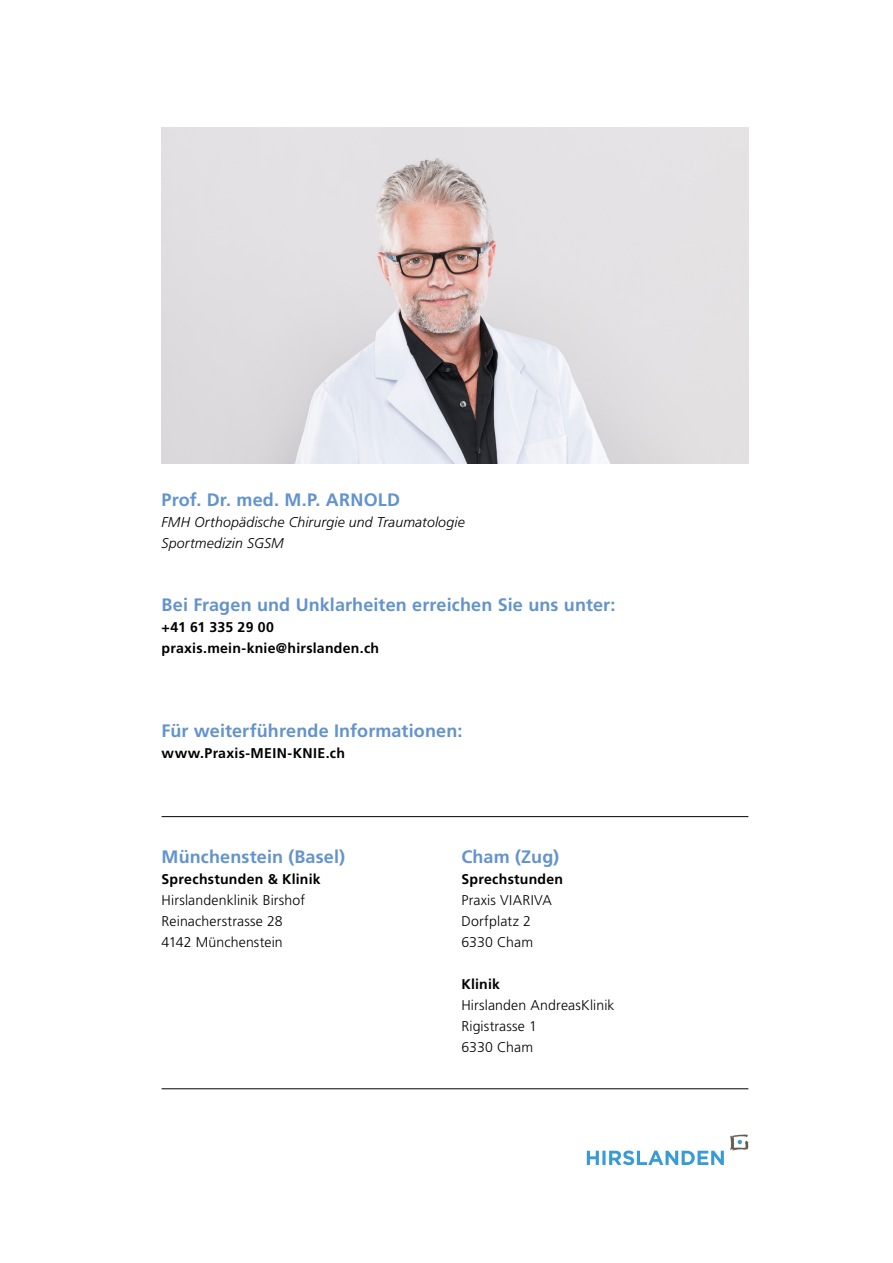
<style>
.page{position:relative;width:893px;height:1263px;background:#fff}
.page>*{position:absolute;margin:0;border:0;box-sizing:border-box;transform-origin:0 0}
.t1{font:700 18px "Frutiger";letter-spacing:.01em;color:#6393cd}
.t2{font:300 14.1px/21px "Frutiger";letter-spacing:.01em;color:#000}
.t3{font:700 14.1px/21px "Frutiger";letter-spacing:.02em;color:#000}
.t4{font:italic 300 14.1px/21px "Frutiger";letter-spacing:.01em;color:#000}
</style>
<div class="page">
<img style="left:162px;top:128px;width:586px;height:336px">
<svg style="left:730px;top:1134px;width:18px;height:17px"></svg>
<svg style="left:587px;top:1150px;width:137px;height:15px"></svg>
<hr style="left:162px;top:816px;width:586px;height:1px;background:#000">
<hr style="left:162px;top:1088px;width:586px;height:1px;background:#000">
<p class="t1" style="left:162px;top:489px;width:240px">Prof. Dr. med. M.P. ARNOLD</p>
<p class="t4" style="left:162px;top:511px;width:305px">FMH Orthopädische Chirurgie und Traumatologie<br>Sportmedizin SGSM</p>
<p class="t1" style="left:162px;top:594px;width:455px">Bei Fragen und Unklarheiten erreichen Sie uns unter:</p>
<p class="t3" style="left:162px;top:616px;width:219px">+41 61 335 29 00 praxis.mein-knie@hirslanden.ch</p>
<p class="t1" style="left:162px;top:720px;width:302px">Für weiterführende Informationen:</p>
<p class="t3" style="left:162px;top:742px;width:185px">www.Praxis-MEIN-KNIE.ch</p>
<p class="t1" style="left:162px;top:846px;width:185px">Münchenstein (Basel)</p>
<p class="t3" style="left:162px;top:868px;width:161px">Sprechstunden &amp; Klinik</p>
<p class="t2" style="left:162px;top:889px;width:145px">Hirslandenklinik Birshof<br>Reinacherstrasse 28<br>4142 Münchenstein</p>
<p class="t1" style="left:461px;top:846px;width:99px">Cham (Zug)</p>
<p class="t3" style="left:461px;top:868px;width:103px">Sprechstunden</p>
<p class="t2" style="left:461px;top:889px;width:92px">Praxis VIARIVA<br>Dorfplatz 2<br>6330 Cham</p>
<p class="t3" style="left:461px;top:973px;width:40px">Klinik</p>
<p class="t2" style="left:461px;top:994px;width:155px">Hirslanden AndreasKlinik<br>Rigistrasse 1<br>6330 Cham</p>
</div>
